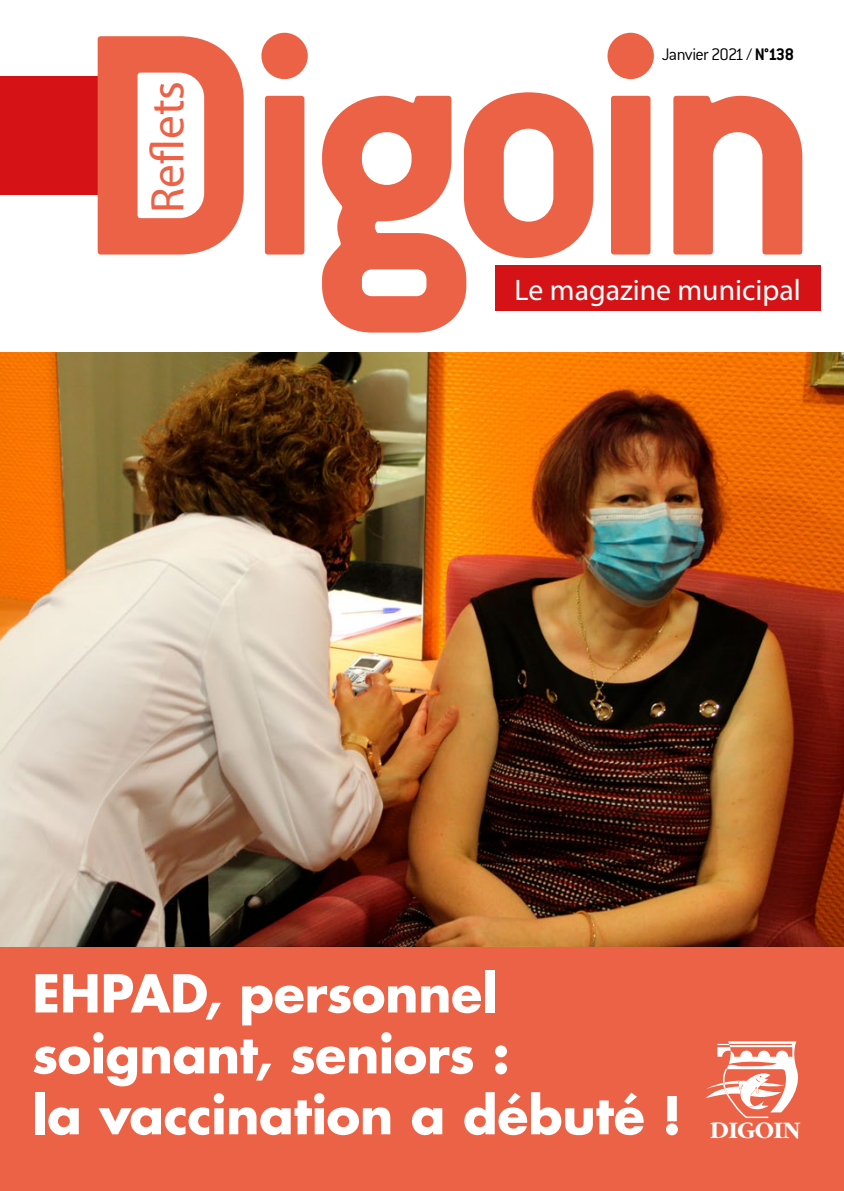
<style>
.page{position:relative;width:844px;height:1191px;background:#fff}
.page>*{position:absolute;margin:0;border:0;box-sizing:border-box;transform-origin:0 0}
.t1{font:700 346.5px "Conduit ITC";letter-spacing:-.05em;color:#ec6246}
.t2{font:700 50.75px/60.9px "Futura Std";letter-spacing:-.01em;color:#fff}
.t3{font:47.25px "Myriad Pro";color:#ec6246}
.t4{font:29.75px "Myriad Pro";color:#fff}
.t5{font:700 24.5px "Garamond";color:#fff}
.t6{font:300 18.38px "Conduit ITC";letter-spacing:-.04em;color:#000}
.s1{font-weight:700}
</style>
<div class="page">
<div style="left:0;top:352px;width:843px;height:839px;background:#ec6246"></div>
<img style="left:0;top:352px;width:843px;height:594px">
<div style="left:0;top:77px;width:98px;height:118px;background:#d51317"></div>
<svg style="left:705px;top:1041px;width:93px;height:77px"></svg>
<div style="left:495px;top:265px;width:325px;height:46px;background:#d51317"></div>
<h1 class="t1" style="left:74px;top:-56px;width:749px">Digoin</h1>
<p class="t6" style="left:661px;top:44px;width:134px">Janvier 2021 / <span class="s1">N°138</span></p>
<p class="t3" style="left:138px;top:213px;width:133px;rotate:-90deg">Reflets</p>
<p class="t4" style="left:514px;top:271px;width:288px">Le magazine municipal</p>
<p class="t2" style="left:32px;top:962px;width:650px">EHPAD, personnel soignant, seniors :<br>la vaccination a débuté !</p>
<p class="t5" style="left:709px;top:1116px;width:92px">DIGOIN</p>
</div>
